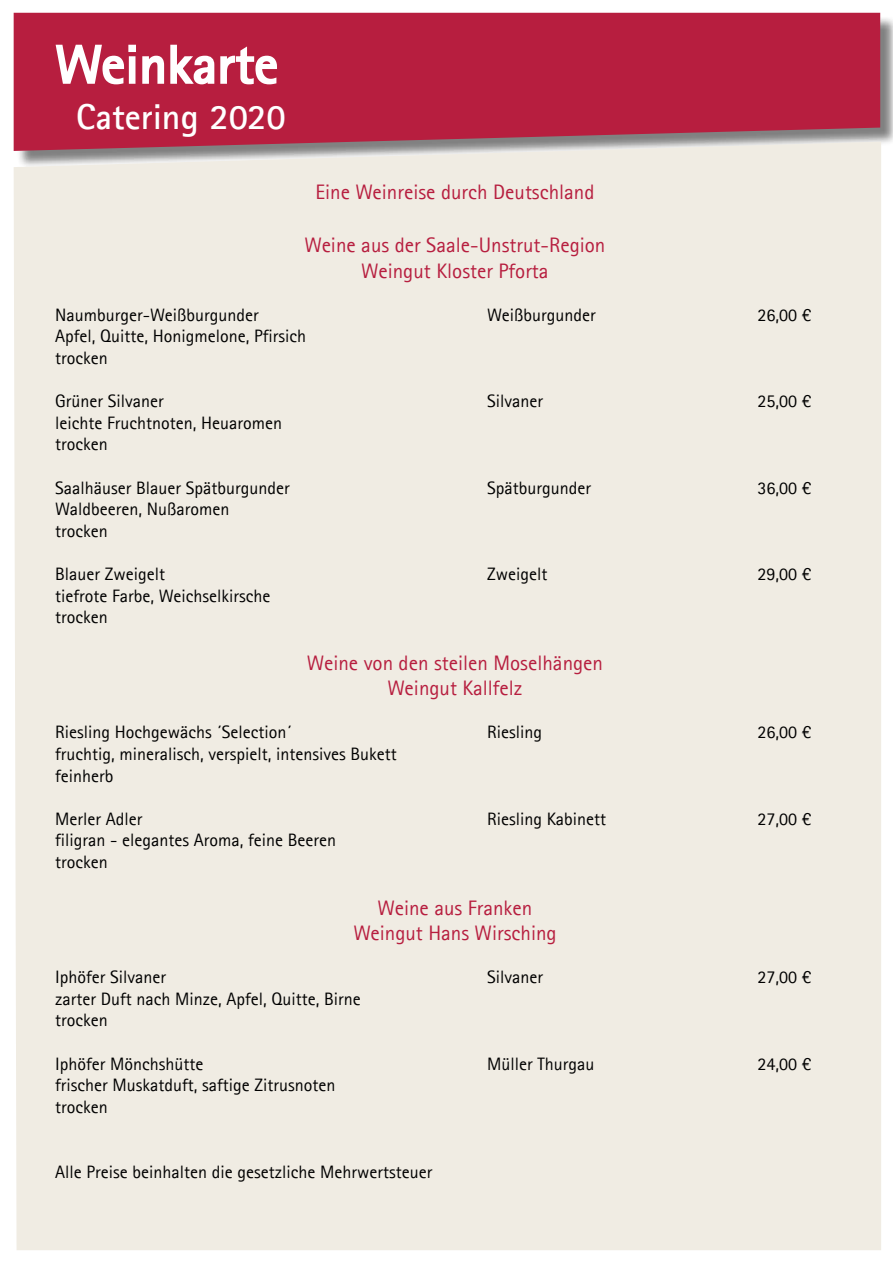
<style>
.page{position:relative;width:893px;height:1263px;background:#fff}
.page>*{position:absolute;margin:0;border:0;box-sizing:border-box;transform-origin:0 0}
.t1{font:700 54px "Agfa Rotis Sans Serif";color:#fff}
.t2{font:700 36px "Agfa Rotis Sans Serif";color:#fff}
.t3{font:21px/25.2px "Agfa Rotis Sans Serif";color:#b71e3f;text-align:center}
.t4{font:18px/21.6px "Agfa Rotis Sans Serif";color:#000}
</style>
<div class="page">
<div style="left:14px;top:13px;width:866px;height:129px;background:#b71e3f"></div>
<svg style="left:55px;top:44px;width:223px;height:42px;background:#c8546d"></svg>
<div style="left:14px;top:142px;width:867px;height:1108px;background:#f0ece3"></div>
<h1 class="t1" style="left:55px;top:30px;width:224px">Weinkarte</h1>
<h2 class="t2" style="left:76px;top:94px;width:211px">Catering 2020</h2>
<p class="t3" style="left:315px;top:179px;width:281px">Eine Weinreise durch Deutschland</p>
<p class="t3" style="left:305px;top:232px;width:302px">Weine aus der Saale-Unstrut-Region<br>Weingut Kloster Pforta</p>
<p class="t4" style="left:55px;top:304px;width:205px">Naumburger-Weißburgunder</p>
<p class="t4" style="left:487px;top:304px;width:110px">Weißburgunder</p>
<p class="t4" style="left:757px;top:304px;width:55px">26,00 €</p>
<p class="t4" style="left:55px;top:325px;width:252px">Apfel, Quitte, Honigmelone, Pfirsich trocken</p>
<p class="t4" style="left:55px;top:390px;width:110px">Grüner Silvaner</p>
<p class="t4" style="left:487px;top:390px;width:57px">Silvaner</p>
<p class="t4" style="left:757px;top:390px;width:55px">25,00 €</p>
<p class="t4" style="left:55px;top:412px;width:228px">leichte Fruchtnoten, Heuaromen trocken</p>
<p class="t4" style="left:55px;top:477px;width:236px">Saalhäuser Blauer Spätburgunder</p>
<p class="t4" style="left:487px;top:477px;width:105px">Spätburgunder</p>
<p class="t4" style="left:757px;top:477px;width:55px">36,00 €</p>
<p class="t4" style="left:55px;top:498px;width:176px">Waldbeeren, Nußaromen trocken</p>
<p class="t4" style="left:55px;top:563px;width:111px">Blauer Zweigelt</p>
<p class="t4" style="left:487px;top:563px;width:62px">Zweigelt</p>
<p class="t4" style="left:757px;top:563px;width:55px">29,00 €</p>
<p class="t4" style="left:55px;top:585px;width:217px">tiefrote Farbe, Weichselkirsche trocken</p>
<p class="t3" style="left:307px;top:650px;width:298px">Weine von den steilen Moselhängen<br>Weingut Kallfelz</p>
<p class="t4" style="left:55px;top:721px;width:238px">Riesling Hochgewächs ´Selection´</p>
<p class="t4" style="left:487px;top:721px;width:56px">Riesling</p>
<p class="t4" style="left:757px;top:721px;width:55px">26,00 €</p>
<p class="t4" style="left:55px;top:743px;width:343px">fruchtig, mineralisch, verspielt, intensives Bukett feinherb</p>
<p class="t4" style="left:55px;top:808px;width:89px">Merler Adler</p>
<p class="t4" style="left:487px;top:808px;width:120px">Riesling Kabinett</p>
<p class="t4" style="left:757px;top:808px;width:55px">27,00 €</p>
<p class="t4" style="left:55px;top:829px;width:282px">filigran - elegantes Aroma, feine Beeren trocken</p>
<p class="t3" style="left:353px;top:895px;width:205px">Weine aus Franken<br>Weingut Hans Wirsching</p>
<p class="t4" style="left:55px;top:966px;width:112px">Iphöfer Silvaner</p>
<p class="t4" style="left:487px;top:966px;width:57px">Silvaner</p>
<p class="t4" style="left:757px;top:966px;width:55px">27,00 €</p>
<p class="t4" style="left:55px;top:988px;width:307px">zarter Duft nach Minze, Apfel, Quitte, Birne trocken</p>
<p class="t4" style="left:55px;top:1053px;width:150px">Iphöfer Mönchshütte</p>
<p class="t4" style="left:487px;top:1053px;width:109px">Müller Thurgau</p>
<p class="t4" style="left:757px;top:1053px;width:55px">24,00 €</p>
<p class="t4" style="left:55px;top:1074px;width:282px">frischer Muskatduft, saftige Zitrusnoten trocken</p>
<p class="t4" style="left:55px;top:1161px;width:379px">Alle Preise beinhalten die gesetzliche Mehrwertsteuer</p>
</div>
